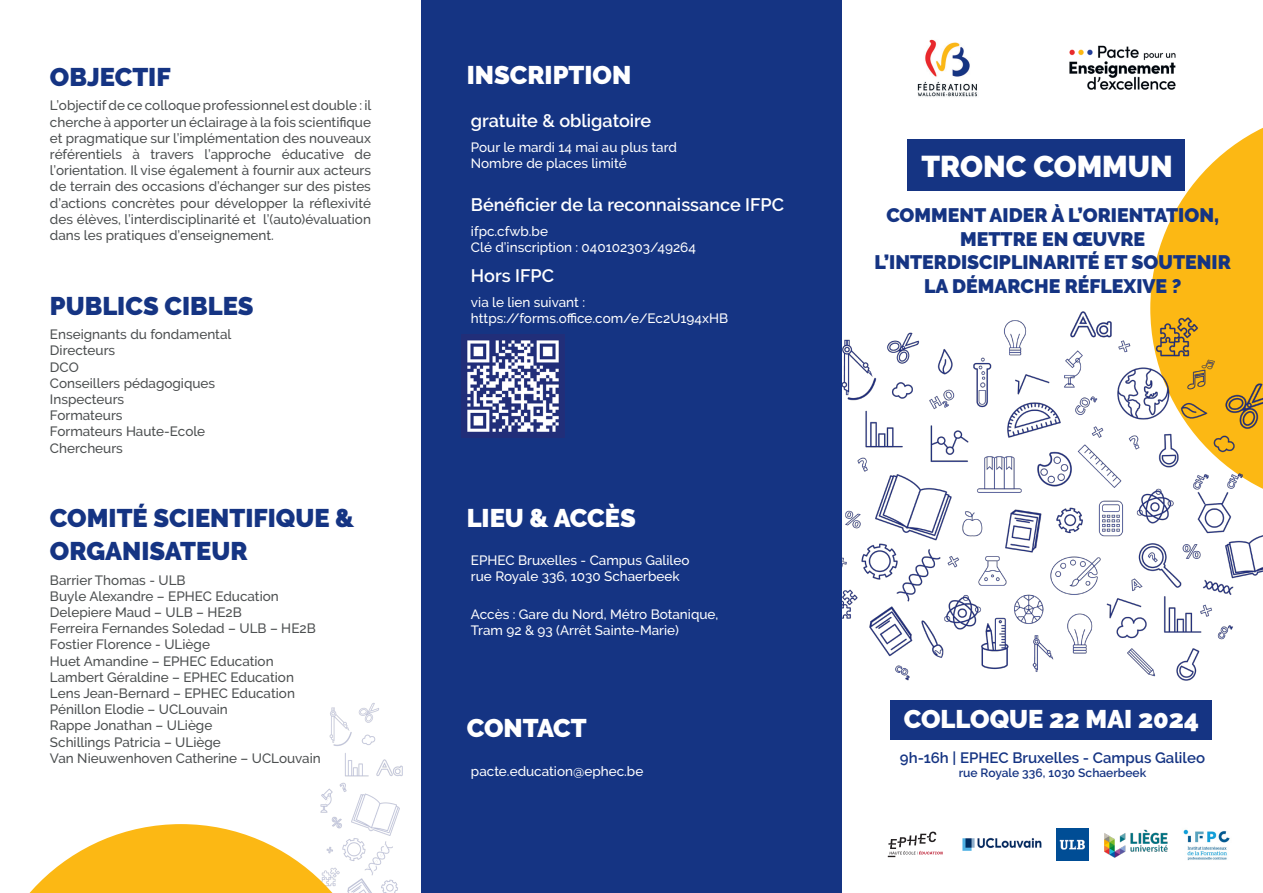
<style>
.page{position:relative;width:1263px;height:893px;background:#fff}
.page>*{position:absolute;margin:0;border:0;box-sizing:border-box;transform-origin:0 0}
.t1{font:900 30px "Raleway";color:#fff}
.t2{font:900 25.5px/33px "Raleway";color:#153483}
.t3{font:900 25.5px "Raleway";color:#fff}
.t4{font:900 19.5px/23.4px "Raleway";color:#153483;text-align:center}
.t5{font:600 18px "Raleway";color:#fff}
.t6{font:600 15px "Raleway";color:#153483}
.t7{font:500 13.5px/16.2px "Raleway";color:#4c4f50;text-align:justify}
.t8{font:500 13.5px/16.2px "Raleway";color:#fff}
.t9{font:600 12px "Raleway";color:#153483}
</style>
<div class="page">
<svg style="left:1150px;top:127px;width:113px;height:171px;fill:#fcb814"></svg>
<div style="left:421px;top:0;width:421px;height:893px;background:#153483"></div>
<img style="left:320px;top:703px;width:83px;height:190px">
<svg style="left:29px;top:824px;width:353px;height:69px"></svg>
<div style="left:907px;top:140px;width:277px;height:51px;background:#153483"></div>
<div style="left:891px;top:699px;width:321px;height:40px;background:#153483"></div>
<img style="left:842px;top:298px;width:421px;height:383px">
<svg style="left:888px;top:832px;width:55px;height:25px"></svg>
<img style="left:1183px;top:829px;width:47px;height:32px">
<img style="left:962px;top:837px;width:80px;height:14px">
<img style="left:1104px;top:829px;width:64px;height:29px">
<img style="left:1056px;top:829px;width:32px;height:32px">
<img style="left:1069px;top:45px;width:107px;height:45px">
<img style="left:917px;top:39px;width:60px;height:58px">
<img style="left:462px;top:334px;width:103px;height:103px">
<p class="t2" style="left:50px;top:60px;width:122px">OBJECTIF</p>
<p class="t7" style="left:50px;top:97px;width:323px">L’objectif de ce colloque professionnel est double : il cherche à apporter un éclairage à la fois scientifique et pragmatique sur l’implémentation des nouveaux référentiels à travers l’approche éducative de l’orientation. Il vise également à fournir aux acteurs de terrain des occasions d’échanger sur des pistes d’actions concrètes pour développer la réflexivité des élèves, l’interdisciplinarité et l’(auto)évaluation dans les pratiques d’enseignement.</p>
<p class="t2" style="left:50px;top:289px;width:205px">PUBLICS CIBLES</p>
<p class="t7" style="left:50px;top:326px;width:183px">Enseignants du fondamental</p>
<p class="t7" style="left:50px;top:343px;width:67px">Directeurs</p>
<p class="t7" style="left:50px;top:359px;width:30px">DCO</p>
<p class="t7" style="left:50px;top:375px;width:167px">Conseillers pédagogiques</p>
<p class="t7" style="left:50px;top:391px;width:76px">Inspecteurs</p>
<p class="t7" style="left:50px;top:407px;width:74px">Formateurs</p>
<p class="t7" style="left:50px;top:424px;width:157px">Formateurs Haute-Ecole</p>
<p class="t7" style="left:50px;top:440px;width:74px">Chercheurs</p>
<p class="t2" style="left:50px;top:501px;width:306px">COMITÉ SCIENTIFIQUE &amp;<br>ORGANISATEUR</p>
<p class="t7" style="left:50px;top:572px;width:137px">Barrier Thomas - ULB</p>
<p class="t7" style="left:50px;top:588px;width:230px">Buyle Alexandre – EPHEC Education</p>
<p class="t7" style="left:50px;top:604px;width:193px">Delepiere Maud – ULB – HE2B</p>
<p class="t7" style="left:50px;top:620px;width:267px">Ferreira Fernandes Soledad – ULB – HE2B</p>
<p class="t7" style="left:50px;top:636px;width:162px">Fostier Florence - ULiège</p>
<p class="t7" style="left:50px;top:653px;width:225px">Huet Amandine – EPHEC Education</p>
<p class="t7" style="left:50px;top:669px;width:245px">Lambert Géraldine – EPHEC Education</p>
<p class="t7" style="left:50px;top:685px;width:246px">Lens Jean-Bernard – EPHEC Education</p>
<p class="t7" style="left:50px;top:701px;width:179px">Pénillon Elodie – UCLouvain</p>
<p class="t7" style="left:50px;top:717px;width:164px">Rappe Jonathan – ULiège</p>
<p class="t7" style="left:50px;top:734px;width:172px">Schillings Patricia – ULiège</p>
<p class="t7" style="left:50px;top:750px;width:272px">Van Nieuwenhoven Catherine – UCLouvain</p>
<p class="t3" style="left:467px;top:61px;width:166px">INSCRIPTION</p>
<p class="t5" style="left:471px;top:110px;width:182px">gratuite &amp; obligatoire</p>
<p class="t8" style="left:471px;top:139px;width:207px">Pour le mardi 14 mai au plus tard</p>
<p class="t8" style="left:471px;top:155px;width:157px">Nombre de places limité</p>
<p class="t5" style="left:471px;top:194px;width:315px">Bénéficier de la reconnaissance IFPC</p>
<p class="t8" style="left:471px;top:223px;width:226px">ifpc.cfwb.be<br>Clé d’inscription : 040102303/49264</p>
<p class="t5" style="left:471px;top:265px;width:85px">Hors IFPC</p>
<p class="t8" style="left:471px;top:294px;width:259px">via le lien suivant : https://forms.office.com/e/Ec2U194xHB</p>
<p class="t3" style="left:467px;top:503px;width:171px">LIEU &amp; ACCÈS</p>
<p class="t8" style="left:471px;top:552px;width:220px">EPHEC Bruxelles - Campus Galileo rue Royale 336, 1030 Schaerbeek</p>
<p class="t8" style="left:471px;top:606px;width:249px">Accès : Gare du Nord, Métro Botanique,<br>Tram 92 &amp; 93 (Arrêt Sainte-Marie)</p>
<p class="t3" style="left:467px;top:713px;width:122px">CONTACT</p>
<p class="t8" style="left:471px;top:763px;width:174px">pacte.education@ephec.be</p>
<p class="t1" style="left:921px;top:149px;width:253px">TRONC COMMUN</p>
<p class="t4" style="left:874px;top:204px;width:358px">COMMENT AIDER À L’ORIENTATION,<br>METTRE EN ŒUVRE<br>L’INTERDISCIPLINARITÉ ET SOUTENIR<br>LA DÉMARCHE RÉFLEXIVE ?</p>
<p class="t3" style="left:904px;top:704px;width:297px">COLLOQUE 22 MAI 2024</p>
<p class="t6" style="left:900px;top:749px;width:307px">9h-16h | EPHEC Bruxelles - Campus Galileo</p>
<p class="t9" style="left:959px;top:766px;width:189px">rue Royale 336, 1030 Schaerbeek</p>
</div>
